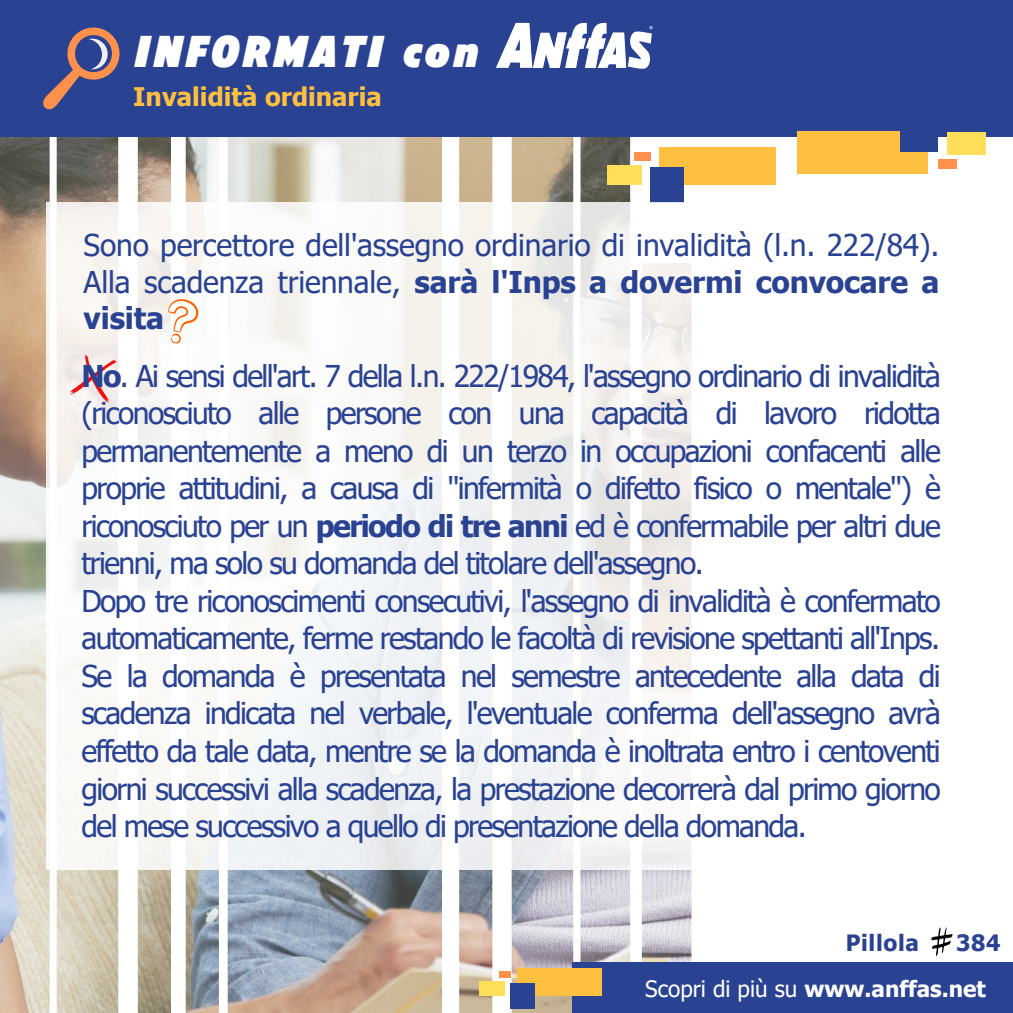
<style>
.page{position:relative;width:1013px;height:1013px;background:#fff}
.page>*{position:absolute;margin:0;border:0;box-sizing:border-box;transform-origin:0 0}
.t1{font:italic 900 44.5px "American Auto";letter-spacing:.07em;color:#fff}
.t2{font:30px/37.5px "Tahoma";letter-spacing:-.05em;color:#294292;text-align:justify}
.t3{font:700 25.62px "Tahoma";color:#ffbf40}
.t4{font:700 22.5px "Tahoma";color:#fff}
.t5{font:700 22.5px "Tahoma";letter-spacing:.03em;color:#294292}
.s1{font-weight:700}
.s2{font-weight:400}
</style>
<div class="page">
<img style="left:0;top:136px;width:691px;height:876px">
<div style="left:0;top:0;width:1012px;height:136px;background:#294292"></div>
<div style="left:572px;top:962px;width:440px;height:50px;background:#294292"></div>
<div style="left:517px;top:968px;width:85px;height:27px;background:#ffbf40"></div>
<div style="left:510px;top:982px;width:25px;height:26px;background:#294292"></div>
<div style="left:498px;top:971px;width:12px;height:6px;background:#ff914d"></div>
<div style="left:479px;top:981px;width:25px;height:14px;background:#ffde59"></div>
<svg style="left:931px;top:927px;width:21px;height:29px"></svg>
<svg style="left:43px;top:27px;width:77px;height:83px"></svg>
<img style="left:496px;top:22px;width:157px;height:47px">
<div style="left:797px;top:132px;width:131px;height:42px;background:#ffbf40"></div>
<div style="left:900px;top:112px;width:38px;height:40px;background:#294292"></div>
<div style="left:938px;top:159px;width:18px;height:10px;background:#ff914d"></div>
<div style="left:947px;top:132px;width:39px;height:22px;background:#ffde59"></div>
<div style="left:659px;top:147px;width:116px;height:38px;background:#ffbf40"></div>
<div style="left:650px;top:167px;width:34px;height:35px;background:#294292"></div>
<div style="left:634px;top:152px;width:16px;height:8px;background:#ff914d"></div>
<div style="left:607px;top:165px;width:35px;height:20px;background:#ffde59"></div>
<svg style="left:46px;top:202px;width:646px;height:668px"></svg>
<svg style="left:162px;top:295px;width:40px;height:52px"></svg>
<svg style="left:69px;top:347px;width:53px;height:59px"></svg>
<h3 class="t1" style="left:134px;top:32px;width:346px">INFORMATI con</h3>
<p class="t3" style="left:133px;top:81px;width:250px">Invalidità ordinaria</p>
<h2 class="t2" style="left:84px;top:226px;width:857px;line-height:36.5px">Sono percettore dell'assegno ordinario di invalidità (l.n. 222/84).<br>Alla scadenza triennale, <span class="s1">sarà l'Inps a dovermi convocare a visita</span></h2>
<p class="t2" style="left:81px;top:356px;width:860px;text-align:left"><span class="s1">No</span>. Ai sensi dell'art. 7 della l.n. 222/1984, l'assegno ordinario di invalidità (riconosciuto alle persone con una capacità di lavoro ridotta permanentemente a meno di un terzo in occupazioni confacenti alle proprie attitudini, a causa di "infermità o difetto fisico o mentale") è riconosciuto per un <span class="s1">periodo di tre anni</span> ed è confermabile per altri due trienni, ma solo su domanda del titolare dell'assegno.<br>Dopo tre riconoscimenti consecutivi, l'assegno di invalidità è confermato automaticamente, ferme restando le facoltà di revisione spettanti all'Inps.</p>
<p class="t2" style="left:81px;top:656px;width:860px">Se la domanda è presentata nel semestre antecedente alla data di scadenza indicata nel verbale, l'eventuale conferma dell'assegno avrà effetto da tale data, mentre se la domanda è inoltrata entro i centoventi giorni successivi alla scadenza, la prestazione decorrerà dal primo giorno del mese successivo a quello di presentazione della domanda.</p>
<h1 class="t5" style="left:845px;top:928px;width:75px">Pillola</h1>
<h1 class="t5" style="left:956px;top:928px;width:46px">384</h1>
<p class="t4" style="left:645px;top:974px;width:342px"><span class="s2">Scopri di più su</span> www.anffas.net</p>
</div>
